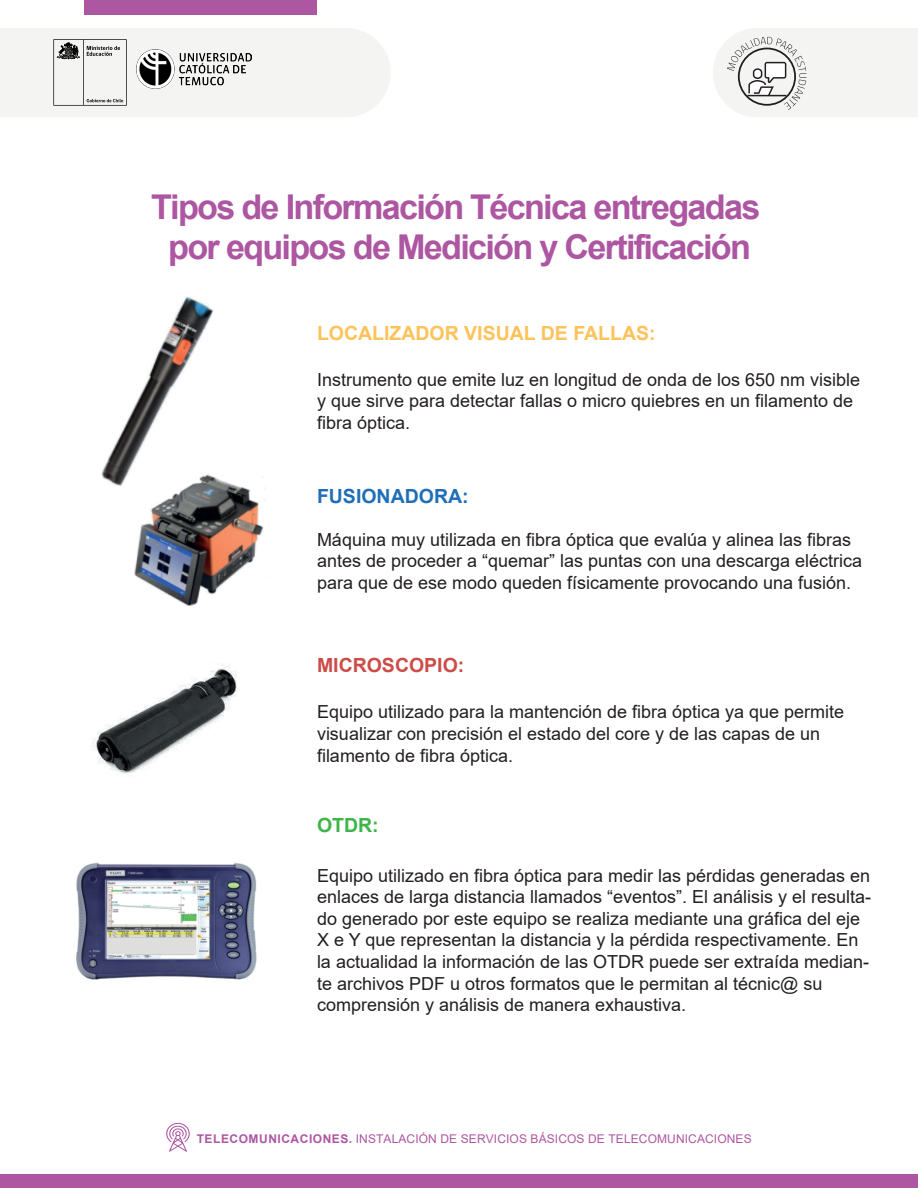
<style>
.page{position:relative;width:918px;height:1188px;background:#fff}
.page>*{position:absolute;margin:0;border:0;box-sizing:border-box;transform-origin:0 0}
.t1{font:700 34.2px/39.5px "Arial";letter-spacing:-.05em;color:#ad56a1;text-align:center}
.t2{font:700 19.5px "Arial";color:#fdc259}
.t3{font:700 19.5px "Arial";color:#1f6fb8}
.t4{font:700 19.5px "Arial";color:#cc4d48}
.t5{font:700 19.5px "Arial";color:#3db54a}
.t6{font:18px/21.6px "Arial";color:#231f20}
.t7{font:12px "Arial";letter-spacing:.01em;color:#ad56a1}
.s1{font-weight:700}
</style>
<div class="page">
<div style="left:85px;top:0;width:232px;height:14px;background:#ad56a1"></div>
<svg style="left:0;top:28px;width:390px;height:89px"></svg>
<div style="left:0;top:1174px;width:918px;height:14px;background:#ad56a1"></div>
<svg style="left:166px;top:1123px;width:24px;height:29px"></svg>
<svg style="left:713px;top:28px;width:205px;height:89px"></svg>
<img style="left:101px;top:296px;width:113px;height:190px">
<img style="left:134px;top:470px;width:132px;height:136px">
<img style="left:92px;top:664px;width:145px;height:110px">
<img style="left:76px;top:862px;width:181px;height:118px">
<h1 class="t1" style="left:151px;top:188px;width:611px">Tipos de Información Técnica entregadas por equipos de Medición y Certificación</h1>
<p class="t2" style="left:317px;top:319px;width:340px">LOCALIZADOR VISUAL DE FALLAS:</p>
<p class="t6" style="left:317px;top:368px;width:545px">Instrumento que emite luz en longitud de onda de los 650 nm visible y que sirve para detectar fallas o micro quiebres en un filamento de fibra óptica.</p>
<p class="t3" style="left:317px;top:483px;width:153px">FUSIONADORA:</p>
<p class="t6" style="left:317px;top:529px;width:547px">Máquina muy utilizada en fibra óptica que evalúa y alinea las fibras antes de proceder a “quemar” las puntas con una descarga eléctrica para que de ese modo queden físicamente provocando una fusión.</p>
<p class="t4" style="left:317px;top:651px;width:149px">MICROSCOPIO:</p>
<p class="t6" style="left:317px;top:701px;width:529px">Equipo utilizado para la mantención de fibra óptica ya que permite visualizar con precisión el estado del core y de las capas de un filamento de fibra óptica.</p>
<p class="t5" style="left:317px;top:811px;width:63px">OTDR:</p>
<p class="t6" style="left:317px;top:864px;width:556px">Equipo utilizado en fibra óptica para medir las pérdidas generadas en enlaces de larga distancia llamados “eventos”. El análisis y el resulta&shy;do generado por este equipo se realiza mediante una gráfica del eje X e Y que representan la distancia y la pérdida respectivamente. En la actualidad la información de las OTDR puede ser extraída median&shy;te archivos PDF u otros formatos que le permitan al técnic@ su comprensión y análisis de manera exhaustiva.</p>
<p class="t7" style="left:197px;top:1130px;width:556px"><span class="s1">TELECOMUNICACIONES.</span> INSTALACIÓN DE SERVICIOS BÁSICOS DE TELECOMUNICACIONES</p>
</div>
